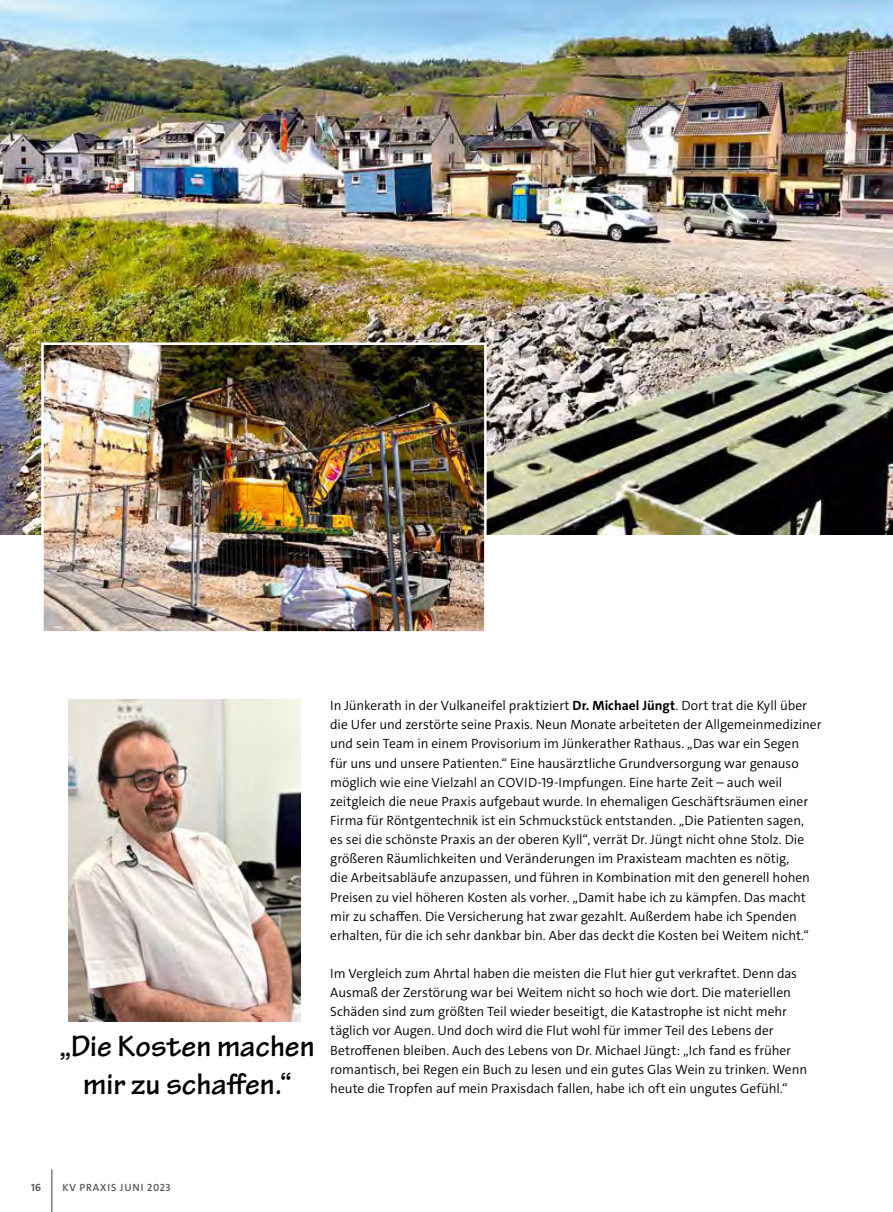
<style>
.page{position:relative;width:893px;height:1212px;background:#fff}
.page>*{position:absolute;margin:0;border:0;box-sizing:border-box;transform-origin:0 0}
.t1{font:700 31.5px/37.8px "Tekton Pro";color:#000;text-align:center}
.t2{font:300 13.5px/19.2px "The Sans";letter-spacing:-.005em;color:#000}
.t3{font:600 10.5px "The Sans";letter-spacing:.075em;color:#555756}
.t4{font:700 10.5px "The Sans";color:#555756}
.s1{font-weight:700}
</style>
<div class="page">
<hr style="left:51px;top:1169px;width:1px;height:43px;background:#100d00">
<img style="left:0;top:0;width:893px;height:535px">
<img style="left:45px;top:346px;width:438px;height:284px">
<div style="left:41px;top:342px;width:446px;height:292px;border:3px solid #fff"></div>
<img style="left:68px;top:700px;width:232px;height:322px">
<h1 class="t1" style="left:60px;top:1028px;width:256px">„Die Kosten machen mir zu schaffen.“</h1>
<p class="t2" style="left:330px;top:696px;width:493px">In Jünkerath in der Vulkaneifel praktiziert <span class="s1">Dr. Michael Jüngt</span>. Dort trat die Kyll über die Ufer und zerstörte seine Praxis. Neun Monate arbeiteten der Allgemeinmediziner und sein Team in einem Provisorium im Jünkerather Rathaus. „Das war ein Segen<br>für uns und unsere Patienten.“ Eine hausärztliche Grundversorgung war genauso möglich wie eine Vielzahl an COVID-19-Impfungen. Eine harte Zeit – auch weil zeitgleich die neue Praxis aufgebaut wurde. In ehemaligen Geschäftsräumen einer Firma für Röntgentechnik ist ein Schmuckstück entstanden. „Die Patienten sagen,<br>es sei die schönste Praxis an der oberen Kyll“, verrät Dr. Jüngt nicht ohne Stolz. Die größeren Räumlichkeiten und Veränderungen im Praxisteam machten es nötig,<br>die Arbeitsabläufe anzupassen, und führen in Kombination mit den generell hohen Preisen zu viel höheren Kosten als vorher. „Damit habe ich zu kämpfen. Das macht mir zu schaffen. Die Versicherung hat zwar gezahlt. Außerdem habe ich Spenden erhalten, für die ich sehr dankbar bin. Aber das deckt die Kosten bei Weitem nicht.“</p>
<p class="t2" style="left:330px;top:964px;width:478px">Im Vergleich zum Ahrtal haben die meisten die Flut hier gut verkraftet. Denn das Ausmaß der Zerstörung war bei Weitem nicht so hoch wie dort. Die materiellen Schäden sind zum größten Teil wieder beseitigt, die Katastrophe ist nicht mehr täglich vor Augen. Und doch wird die Flut wohl für immer Teil des Lebens der Betroffenen bleiben. Auch des Lebens von Dr. Michael Jüngt: „Ich fand es früher romantisch, bei Regen ein Buch zu lesen und ein gutes Glas Wein zu trinken. Wenn heute die Tropfen auf mein Praxisdach fallen, habe ich oft ein ungutes Gefühl.“</p>
<p class="t4" style="left:31px;top:1180px;width:12px">16</p>
<p class="t3" style="left:63px;top:1180px;width:110px">KV PRAXIS JUNI 2023</p>
</div>
